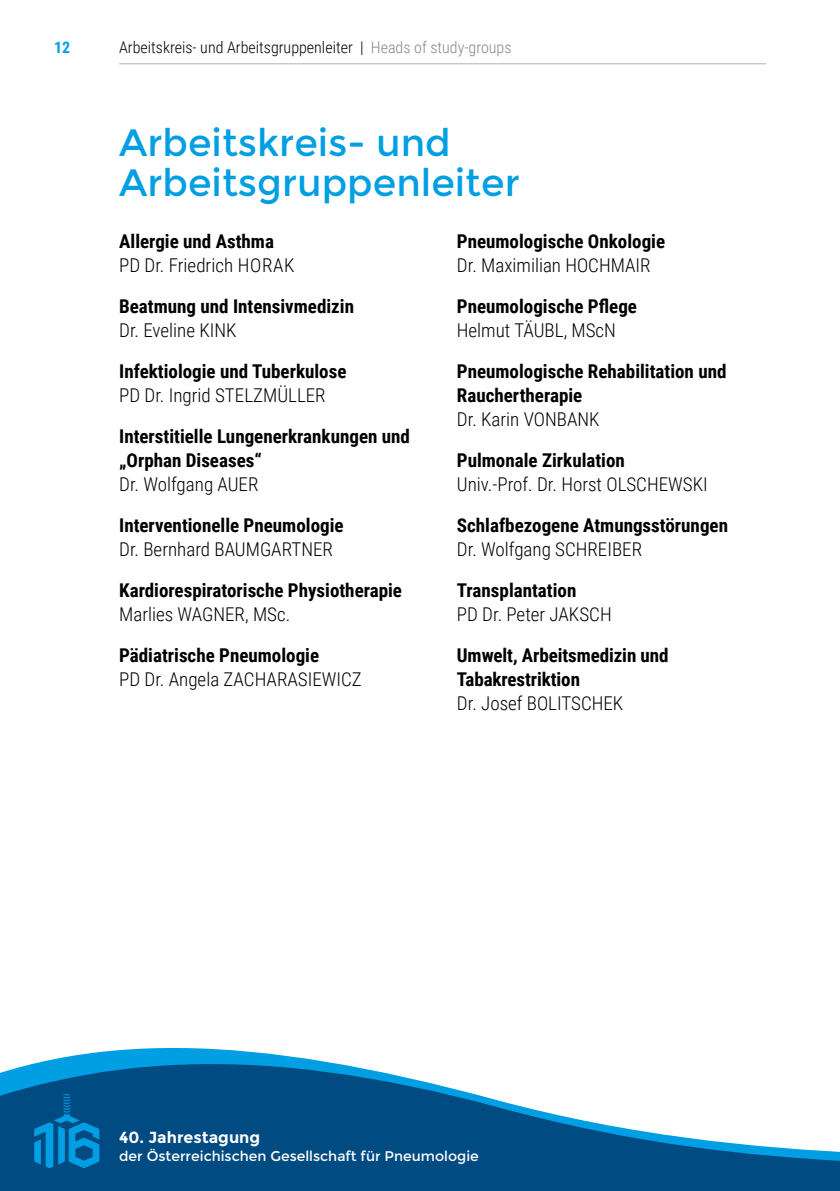
<style>
.page{position:relative;width:840px;height:1191px;background:#fff}
.page>*{position:absolute;margin:0;border:0;box-sizing:border-box;transform-origin:0 0}
.t1{font:38px/40px "Montserrat";color:#009fe3}
.t2{font:700 19px/24px "Roboto Condensed";color:#000}
.t3{font:300 19px "Roboto Condensed";color:#000}
.t4{font:300 16px "Roboto Condensed";color:#000}
.t5{font:700 16px "Montserrat";color:#fff}
.t6{font:700 16px "Roboto Condensed";color:#009fe3}
.t7{font:14px "Montserrat";color:#fff}
.s1{color:#878786}
</style>
<div class="page">
<hr style="left:119px;top:63px;width:646px;height:1px;background:#b1b2b3">
<svg style="left:0;top:1048px;width:839px;height:143px;fill:#004b82"></svg>
<svg style="left:34px;top:1094px;width:65px;height:74px;background:#006aa6"></svg>
<p class="t6" style="left:54px;top:36px;width:18px">12</p>
<p class="t4" style="left:119px;top:36px;width:393px">Arbeitskreis- und Arbeitsgruppenleiter | <span class="s1">Heads of study-groups</span></p>
<h1 class="t1" style="left:119px;top:123px;width:402px">Arbeitskreis- und<br>Arbeitsgruppenleiter</h1>
<p class="t2" style="left:119px;top:229px;width:156px">Allergie und Asthma</p>
<p class="t3" style="left:119px;top:252px;width:177px">PD Dr. Friedrich HORAK</p>
<p class="t2" style="left:119px;top:294px;width:236px">Beatmung und Intensivmedizin</p>
<p class="t3" style="left:119px;top:317px;width:119px">Dr. Eveline KINK</p>
<p class="t2" style="left:119px;top:359px;width:229px">Infektiologie und Tuberkulose</p>
<p class="t3" style="left:119px;top:382px;width:208px">PD Dr. Ingrid STELZMÜLLER</p>
<p class="t2" style="left:119px;top:424px;width:292px">Interstitielle Lungenerkrankungen und „Orphan Diseases“</p>
<p class="t3" style="left:119px;top:471px;width:141px">Dr. Wolfgang AUER</p>
<p class="t2" style="left:119px;top:513px;width:226px">Interventionelle Pneumologie</p>
<p class="t3" style="left:119px;top:536px;width:215px">Dr. Bernhard BAUMGARTNER</p>
<p class="t2" style="left:119px;top:578px;width:284px">Kardiorespiratorische Physiotherapie</p>
<p class="t3" style="left:119px;top:601px;width:172px">Marlies WAGNER, MSc.</p>
<p class="t2" style="left:119px;top:643px;width:201px">Pädiatrische Pneumologie</p>
<p class="t3" style="left:119px;top:666px;width:244px">PD Dr. Angela ZACHARASIEWICZ</p>
<p class="t2" style="left:456px;top:229px;width:210px">Pneumologische Onkologie</p>
<p class="t3" style="left:456px;top:252px;width:195px">Dr. Maximilian HOCHMAIR</p>
<p class="t2" style="left:456px;top:294px;width:181px">Pneumologische Pflege</p>
<p class="t3" style="left:456px;top:317px;width:160px">Helmut TÄUBL, MScN</p>
<p class="t2" style="left:456px;top:359px;width:271px">Pneumologische Rehabilitation und<br>Rauchertherapie</p>
<p class="t3" style="left:456px;top:406px;width:144px">Dr. Karin VONBANK</p>
<p class="t2" style="left:456px;top:448px;width:169px">Pulmonale Zirkulation</p>
<p class="t3" style="left:456px;top:471px;width:252px">Univ.-Prof. Dr. Horst OLSCHEWSKI</p>
<p class="t2" style="left:456px;top:513px;width:272px">Schlafbezogene Atmungsstörungen</p>
<p class="t3" style="left:456px;top:536px;width:187px">Dr. Wolfgang SCHREIBER</p>
<p class="t2" style="left:456px;top:578px;width:121px">Transplantation</p>
<p class="t3" style="left:456px;top:601px;width:156px">PD Dr. Peter JAKSCH</p>
<p class="t2" style="left:456px;top:643px;width:213px">Umwelt, Arbeitsmedizin und<br>Tabakrestriktion</p>
<p class="t3" style="left:456px;top:690px;width:168px">Dr. Josef BOLITSCHEK</p>
<p class="t5" style="left:119px;top:1128px;width:142px">40. Jahrestagung</p>
<p class="t7" style="left:119px;top:1148px;width:361px">der Österreichischen Gesellschaft für Pneumologie</p>
</div>
